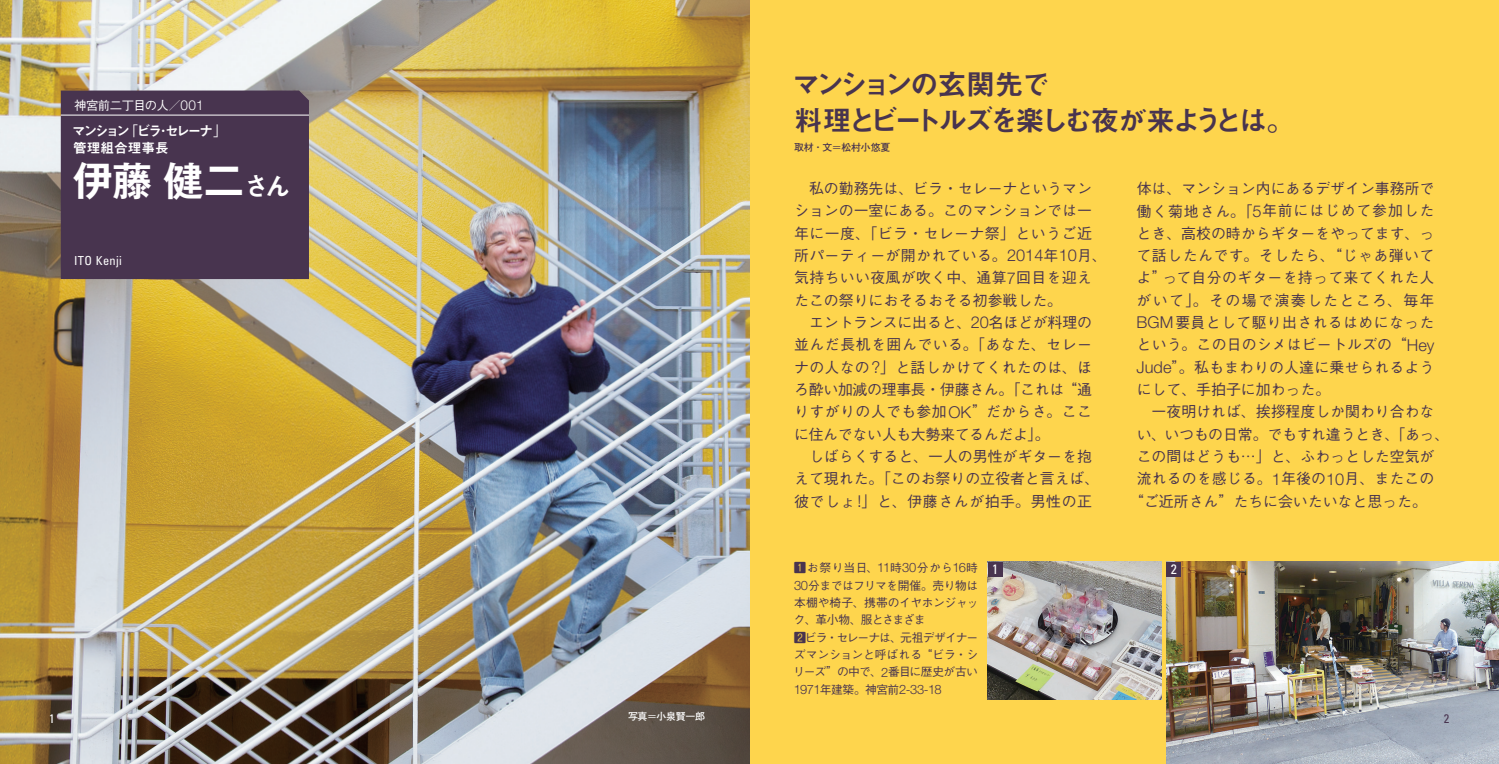
<style>
.page{position:relative;width:1499px;height:764px;background:#fff}
.page>*{position:absolute;margin:0;border:0;box-sizing:border-box;transform-origin:0 0}
.t1{font:700 39.73px "Gothic MB101 Pro De";color:#fff}
.t2{font:28.53px/36.1px "Midashi Go Pro MB31";letter-spacing:-.115em;color:#48344f}
.t3{font:500 14.88px/22.4px "Gothic BBB Pro";color:#48344f;text-align:justify}
.t4{font:500 14.88px "Gothic BBB Pro";letter-spacing:-.02em;color:#48344f}
.t5{font:13.65px/17.3px "Midashi Go Pro MB31";letter-spacing:-.135em;color:#fff}
.t6{font:condensed 13.65px "Univers";color:#fff}
.t7{font:300 12.95px "Helvetica Neue LT Pro";letter-spacing:-.045em;color:#48344f}
.t8{font:500 12.42px "Gothic BBB Pro";letter-spacing:-.05em;color:#fff}
.t9{font:condensed 12.42px "Univers";letter-spacing:.03em;color:#fff}
.t10{font:condensed 12.42px "Univers";color:#48344f}
.t11{font:500 11.72px/17.3px "Gothic BBB Pro";letter-spacing:-.04em;color:#48344f}
.t12{font:700 9.97px "Futo Go B101 Pro";letter-spacing:-.015em;color:#48344f}
.t13{font:700 9.97px "Futo Go B101 Pro";letter-spacing:-.03em;color:#fff}
.s1{font-family:"Helvetica Neue LT Pro";font-weight:300;font-size:13.65px}
.s2{font-family:"Gothic BBB Pro";font-weight:500}
.s3{font-family:"Midashi Go Pro MB31";font-weight:400;font-size:26.07px}
.s4{font-family:"Helvetica Neue LT Pro";font-weight:300;font-size:16.45px}
.s5{font-family:"Helvetica Neue LT Pro";font-weight:300;font-size:12.95px}
.s6{font-family:"Gothic BBB Pro";font-weight:500;font-size:11.72px}
</style>
<div class="page">
<div style="left:0;top:0;width:1498px;height:764px;background:#fed54d"></div>
<img style="left:0;top:0;width:749px;height:764px">
<img style="left:987px;top:562px;width:174px;height:137px">
<img style="left:1166px;top:562px;width:332px;height:202px">
<div style="left:987px;top:562px;width:15px;height:15px;background:#48344f"></div>
<div style="left:1166px;top:562px;width:15px;height:15px;background:#48344f"></div>
<div style="left:61px;top:91px;width:248px;height:188px;background:#48344f"></div>
<hr style="left:61px;top:115px;width:248px;height:1px;background:#fff">
<p class="t8" style="left:74px;top:95px;width:131px">神宮前二丁目の人／<span class="s1">001</span></p>
<p class="t5" style="left:72px;top:121px;width:156px">マンション<span class="s2">「</span>ビラ<span class="s2">・</span>セレーナ<span class="s2">」</span>管理組合理事長</p>
<h1 class="t1" style="left:73px;top:148px;width:219px">伊藤健二<span class="s3">さん</span></h1>
<p class="t9" style="left:74px;top:253px;width:49px">ITO Kenji</p>
<h2 class="t2" style="left:792px;top:62px;width:504px">マンションの玄関先で<br>料理とビートルズを楽しむ夜が来ようとは<span class="s2">。</span></h2>
<p class="t12" style="left:794px;top:140px;width:98px">取材<span class="s2">・</span>文<span class="s2">＝</span>松村小悠夏</p>
<p class="t3" style="left:794px;top:176px;width:314px;text-align:left;text-indent:15px">私の勤務先は、ビラ・セレーナというマンションの一室にある。このマンションでは一年に一度、「ビラ・セレーナ祭」というご近所パーティーが開かれている。<span class="s4">2014</span>年<span class="s4">10</span>月、気持ちいい夜風が吹く中、通算<span class="s4">7</span>回目を迎えたこの祭りにおそるおそる初参戦した。</p>
<p class="t3" style="left:794px;top:309px;width:299px;text-indent:15px">エントランスに出ると、<span class="s4">20</span>名ほどが料理の並んだ長机を囲んでいる。「あなた、セレーナの人なの<span class="s4">?</span>」と話しかけてくれたのは、ほろ酔い加減の理事長・伊藤さん。「これは“通りすがりの人でも参加<span class="s4">OK</span>”だからさ。ここに住んでない人も大勢来てるんだよ」。</p>
<p class="t3" style="left:794px;top:443px;width:307px;text-align:center">しばらくすると、一人の男性がギターを抱<br>えて現れた。「このお祭りの立役者と言えば、彼でしょ<span class="s4">!</span>」と、伊藤さんが拍手。男性の正</p>
<p class="t3" style="left:1136px;top:176px;width:299px">体は、マンション内にあるデザイン事務所で働く菊地さん。「<span class="s4">5</span>年前にはじめて参加したとき、高校の時からギターをやってます、って話したんです。そしたら、“じゃあ弾いてよ”って自分のギターを持って来てくれた人がいて」。その場で演奏したところ、毎年<span class="s4">BGM</span>要員として駆り出されるはめになったという。この日のシメはビートルズの“<span class="s4">Hey Jude</span>”。私もまわりの人達に乗せられるようにして、手拍子に加わった。</p>
<p class="t3" style="left:1151px;top:399px;width:284px">一夜明ければ、挨拶程度しか関わり合わな</p>
<p class="t4" style="left:1136px;top:422px;width:314px">い、いつもの日常。でもすれ違うとき、「あっ、</p>
<p class="t3" style="left:1136px;top:443px;width:299px">この間はどうも…」と、ふわっとした空気が</p>
<p class="t3" style="left:1136px;top:466px;width:299px">流れるのを感じる。<span class="s4">1</span>年後の<span class="s4">10</span>月、またこの</p>
<p class="t3" style="left:1129px;top:488px;width:299px">“ご近所さん”たちに会いたいなと思った。</p>
<p class="t11" style="left:793px;top:558px;width:187px">1お祭り当日、<span class="s5">11</span>時<span class="s5">30</span>分から<span class="s5">16</span>時<br><span class="s5">30</span>分まではフリマを開催。売り物は本棚や椅子、携帯のイヤホンジャック、革小物、服とさまざま<br>2ビラ・セレーナは、元祖デザイナーズマンションと呼ばれる“ビラ・シリーズ”の中で、<span class="s5">2</span>番目に歴史が古い</p>
<p class="t7" style="left:793px;top:681px;width:149px">1971<span class="s6">年建築。神宮前</span>2-33-18</p>
<p class="t6" style="left:992px;top:561px;width:8px">1</p>
<p class="t6" style="left:1170px;top:561px;width:8px">2</p>
<p class="t13" style="left:628px;top:708px;width:78px">写真<span class="s2">＝</span>小泉賢一郎</p>
<p class="t9" style="left:49px;top:710px;width:7px">1</p>
<p class="t10" style="left:1443px;top:710px;width:7px">2</p>
</div>
